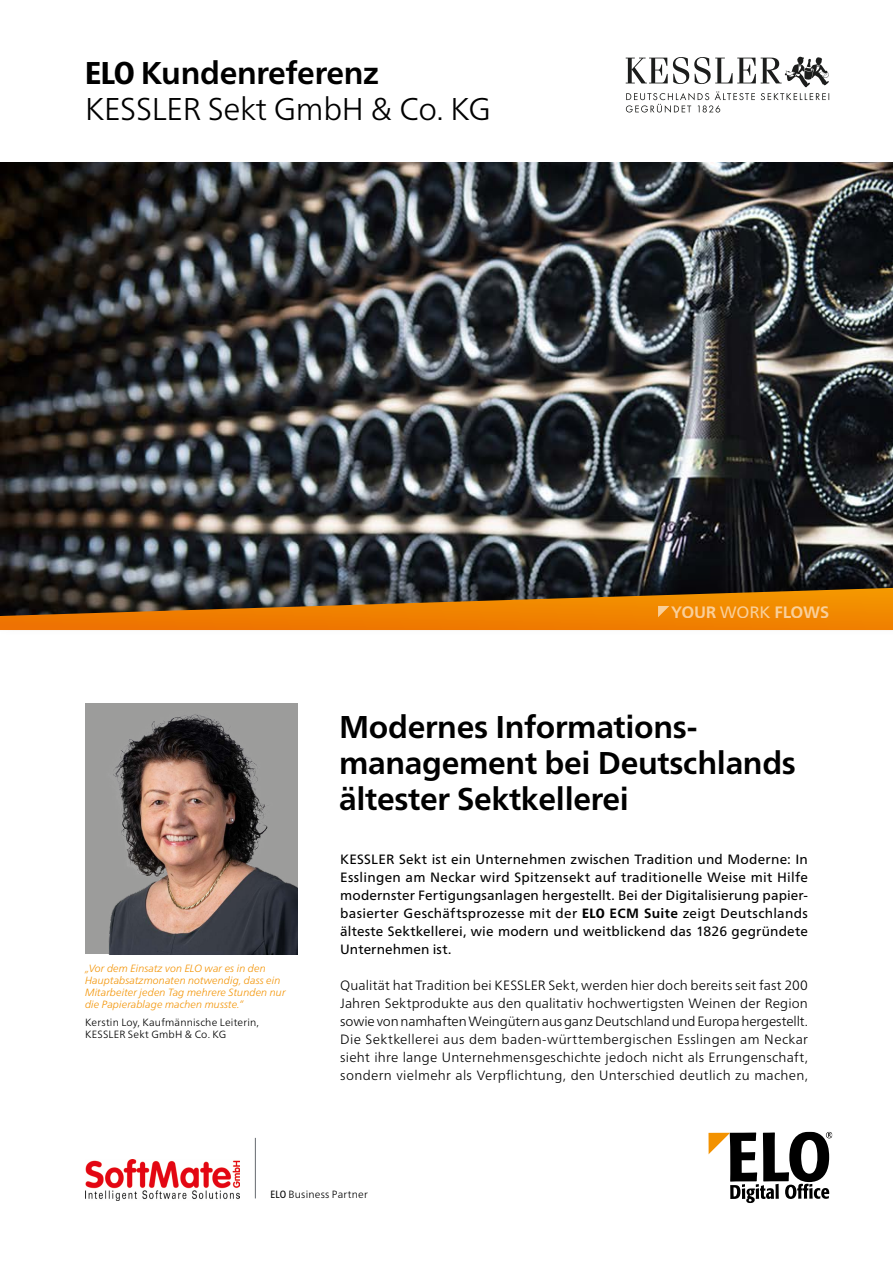
<style>
.page{position:relative;width:893px;height:1263px;background:#fff}
.page>*{position:absolute;margin:0;border:0;box-sizing:border-box;transform-origin:0 0}
.t1{font:700 31.5px/36px "Frutiger Neue LTW1 G";letter-spacing:-.01em;color:#000}
.t2{font:300 31.5px/36px "Frutiger Neue LTW1 G";letter-spacing:-.01em;color:#000}
.t3{font:700 16.5px "Frutiger Neue LTW1 G";letter-spacing:-.01em;color:#fff}
.t4{font:300 13.5px/18px "Frutiger Neue LTW1 G";letter-spacing:.025em;color:#000;text-align:justify}
.t5{font:13.5px/18px "Frutiger Neue LTW1 G";letter-spacing:.01em;color:#000;text-align:justify}
.t6{font:italic 300 10.5px/12px "Frutiger Neue LTW1 G";color:#f39200}
.t7{font:300 10.5px/12px "Frutiger Neue LTW1 G";letter-spacing:.015em;color:#000}
.s1{font-weight:800;font-stretch:condensed}
.s2{font-weight:700}
.s3{font-weight:400}
.s4{font-weight:400;font-stretch:condensed}
</style>
<div class="page">
<svg style="left:626px;top:57px;width:204px;height:56px"></svg>
<img style="left:0;top:162px;width:893px;height:392px">
<img style="left:85px;top:703px;width:213px;height:251px">
<div style="left:0;top:554px;width:893px;height:83px;background:#000;opacity:.3"></div>
<svg style="left:0;top:588px;width:893px;height:42px;background:#b06610"></svg>
<svg style="left:708px;top:1131px;width:124px;height:72px"></svg>
<img style="left:85px;top:1159px;width:155px;height:41px">
<hr style="left:255px;top:1138px;width:1px;height:60px;background:#64696f">
<h1 class="t2" style="left:85px;top:55px;width:407px"><span class="s1">ELO</span> <span class="s2">Kundenreferenz<br></span>KESSLER Sekt GmbH &amp; Co. KG</h1>
<p class="t3" style="left:671px;top:602px;width:160px">YOUR <span class="s3">WORK</span> FLOWS</p>
<p class="t6" style="left:85px;top:962px;width:202px">„Vor dem Einsatz von ELO war es in den Hauptabsatzmonaten notwendig, dass ein Mitarbeiter jeden Tag mehrere Stunden nur die Papierablage machen musste.“</p>
<p class="t7" style="left:85px;top:1016px;width:175px">Kerstin Loy, Kaufmännische Leiterin,<br>KESSLER Sekt GmbH &amp; Co. KG</p>
<h1 class="t1" style="left:339px;top:709px;width:458px">Modernes Informations&shy;management bei Deutschlands ältester Sektkellerei</h1>
<p class="t5" style="left:340px;top:850px;width:469px">KESSLER Sekt ist ein Unternehmen zwischen Tradition und Moderne: In Esslingen am Neckar wird Spitzensekt auf traditionelle Weise mit Hilfe modernster Fertigungsanlagen hergestellt. Bei der Digitalisierung papier&shy;basierter Geschäftsprozesse mit der <span class="s1">ELO</span> <span class="s2">ECM Suite</span> zeigt Deutschlands älteste Sektkellerei, wie modern und weitblickend das 1826 gegründete Unternehmen ist.</p>
<p class="t4" style="left:340px;top:976px;width:469px">Qualität hat Tradition bei KESSLER Sekt, werden hier doch bereits seit fast 200<br>Jahren Sektprodukte aus den qualitativ hochwertigsten Weinen der Region sowie von namhaften Weingütern aus ganz Deutschland und Europa hergestellt.<br>Die Sektkellerei aus dem baden-württembergischen Esslingen am Neckar sieht ihre lange Unternehmensgeschichte jedoch nicht als Errungenschaft, sondern vielmehr als Verpflichtung, den Unterschied deutlich zu machen,</p>
<p class="t7" style="left:270px;top:1189px;width:99px"><span class="s4">ELO</span> Business Partner</p>
</div>
